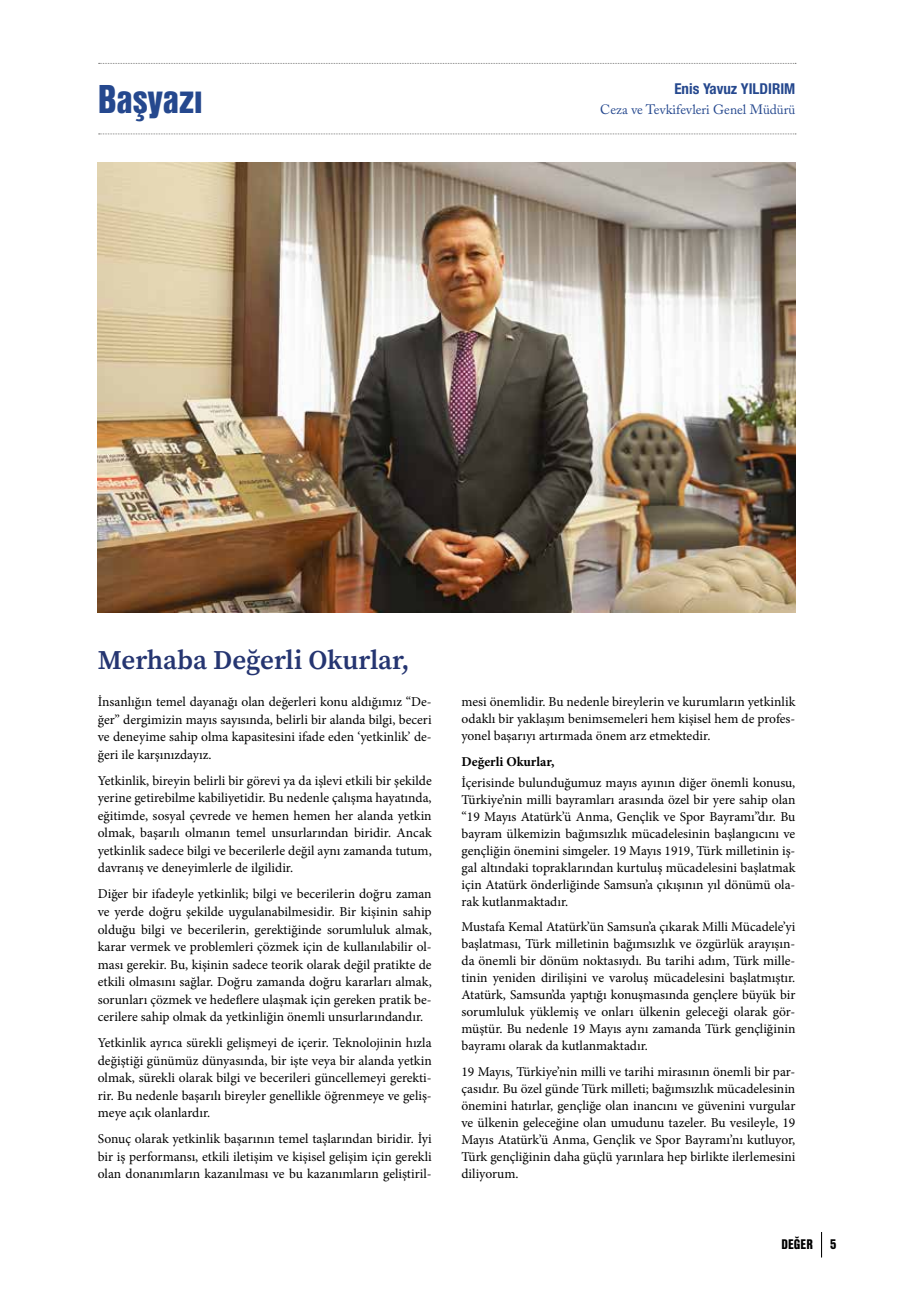
<style>
.page{position:relative;width:906px;height:1289px;background:#fff}
.page>*{position:absolute;margin:0;border:0;box-sizing:border-box;transform-origin:0 0}
.t1{font:900 39px "Nimbus San Con L";color:#25488e}
.t2{font:600 27px "Source Serif Pro";letter-spacing:-.005em;color:#253571}
.t3{font:700 condensed 15px "Helvetica Neue LT Pro";color:#25488e}
.t4{font:13.5px/17px "Minion Pro";color:#000;text-align:justify}
.t5{font:13.5px "Adobe Caslon Pro";color:#25488e}
.t6{font:700 13.5px "Minion Pro";color:#000}
.t7{font:900 13.5px "Nimbus San Con L";color:#000}
</style>
<div class="page">
<svg style="left:821px;top:1232px;width:1px;height:25px"></svg>
<img style="left:98px;top:162px;width:697px;height:450px">
<svg style="left:99px;top:133px;width:697px;height:1px"></svg>
<svg style="left:99px;top:63px;width:697px;height:1px"></svg>
<h1 class="t1" style="left:98px;top:69px;width:106px">Başyazı</h1>
<p class="t3" style="left:674px;top:80px;width:122px">Enis Yavuz YILDIRIM</p>
<p class="t5" style="left:600px;top:102px;width:197px">Ceza ve Tevkifevleri Genel Müdürü</p>
<h2 class="t2" style="left:98px;top:641px;width:313px">Merhaba Değerli Okurlar,</h2>
<p class="t4" style="left:98px;top:693px;width:335px;line-height:17.5px">İnsanlığın temel dayanağı olan değerleri konu aldığımız “De&shy;ğer” dergimizin mayıs sayısında, belirli bir alanda bilgi, beceri ve deneyime sahip olma kapasitesini ifade eden ‘yetkinlik’ de&shy;ğeri ile karşınızdayız.</p>
<p class="t4" style="left:98px;top:771px;width:335px;line-height:17.5px">Yetkinlik, bireyin belirli bir görevi ya da işlevi etkili bir şekilde yerine getirebilme kabiliyetidir. Bu nedenle çalışma hayatında, eğitimde, sosyal çevrede ve hemen hemen her alanda yetkin olmak, başarılı olmanın temel unsurlarından biridir. Ancak yetkinlik sadece bilgi ve becerilerle değil aynı zamanda tutum, davranış ve deneyimlerle de ilgilidir.</p>
<p class="t4" style="left:98px;top:885px;width:335px;line-height:17.5px">Diğer bir ifadeyle yetkinlik; bilgi ve becerilerin doğru zaman ve yerde doğru şekilde uygulanabilmesidir. Bir kişinin sahip olduğu bilgi ve becerilerin, gerektiğinde sorumluluk almak, karar vermek ve problemleri çözmek için de kullanılabilir ol&shy;ması gerekir. Bu, kişinin sadece teorik olarak değil pratikte de etkili olmasını sağlar. Doğru zamanda doğru kararları almak, sorunları çözmek ve hedeflere ulaşmak için gereken pratik be&shy;cerilere sahip olmak da yetkinliğin önemli unsurlarındandır.</p>
<p class="t4" style="left:98px;top:1034px;width:335px;line-height:17.5px">Yetkinlik ayrıca sürekli gelişmeyi de içerir. Teknolojinin hızla değiştiği günümüz dünyasında, bir işte veya bir alanda yetkin olmak, sürekli olarak bilgi ve becerileri güncellemeyi gerekti&shy;rir. Bu nedenle başarılı bireyler genellikle öğrenmeye ve geliş&shy;meye açık olanlardır.</p>
<p class="t4" style="left:98px;top:1130px;width:335px;line-height:17.5px">Sonuç olarak yetkinlik başarının temel taşlarından biridir. İyi bir iş performansı, etkili iletişim ve kişisel gelişim için gerekli olan donanımların kazanılması ve bu kazanımların geliştiril-</p>
<p class="t4" style="left:461px;top:693px;width:335px">mesi önemlidir. Bu nedenle bireylerin ve kurumların yetkinlik odaklı bir yaklaşım benimsemeleri hem kişisel hem de profes&shy;yonel başarıyı artırmada önem arz etmektedir.</p>
<p class="t6" style="left:461px;top:751px;width:94px">Değerli Okurlar,</p>
<p class="t4" style="left:461px;top:774px;width:335px">İçerisinde bulunduğumuz mayıs ayının diğer önemli konusu, Türkiye’nin milli bayramları arasında özel bir yere sahip olan “19 Mayıs Atatürk’ü Anma, Gençlik ve Spor Bayramı”dır. Bu bayram ülkemizin bağımsızlık mücadelesinin başlangıcını ve gençliğin önemini simgeler. 19 Mayıs 1919, Türk milletinin iş&shy;gal altındaki topraklarından kurtuluş mücadelesini başlatmak için Atatürk önderliğinde Samsun’a çıkışının yıl dönümü ola&shy;rak kutlanmaktadır.</p>
<p class="t4" style="left:461px;top:918px;width:335px">Mustafa Kemal Atatürk’ün Samsun’a çıkarak Milli Mücadele’yi başlatması, Türk milletinin bağımsızlık ve özgürlük arayışın&shy;da önemli bir dönüm noktasıydı. Bu tarihi adım, Türk mille&shy;tinin yeniden dirilişini ve varoluş mücadelesini başlatmıştır.<br>Atatürk, Samsun’da yaptığı konuşmasında gençlere büyük bir sorumluluk yüklemiş ve onları ülkenin geleceği olarak gör&shy;müştür. Bu nedenle 19 Mayıs aynı zamanda Türk gençliğinin bayramı olarak da kutlanmaktadır.</p>
<p class="t4" style="left:461px;top:1063px;width:335px">19 Mayıs, Türkiye’nin milli ve tarihi mirasının önemli bir par&shy;çasıdır. Bu özel günde Türk milleti; bağımsızlık mücadelesinin önemini hatırlar, gençliğe olan inancını ve güvenini vurgular ve ülkenin geleceğine olan umudunu tazeler. Bu vesileyle, 19<br>Mayıs Atatürk’ü Anma, Gençlik ve Spor Bayramı’nı kutluyor, Türk gençliğinin daha güçlü yarınlara hep birlikte ilerlemesini diliyorum.</p>
<p class="t7" style="left:781px;top:1234px;width:33px">DEĞER</p>
<p class="t7" style="left:830px;top:1234px;width:8px">5</p>
</div>
